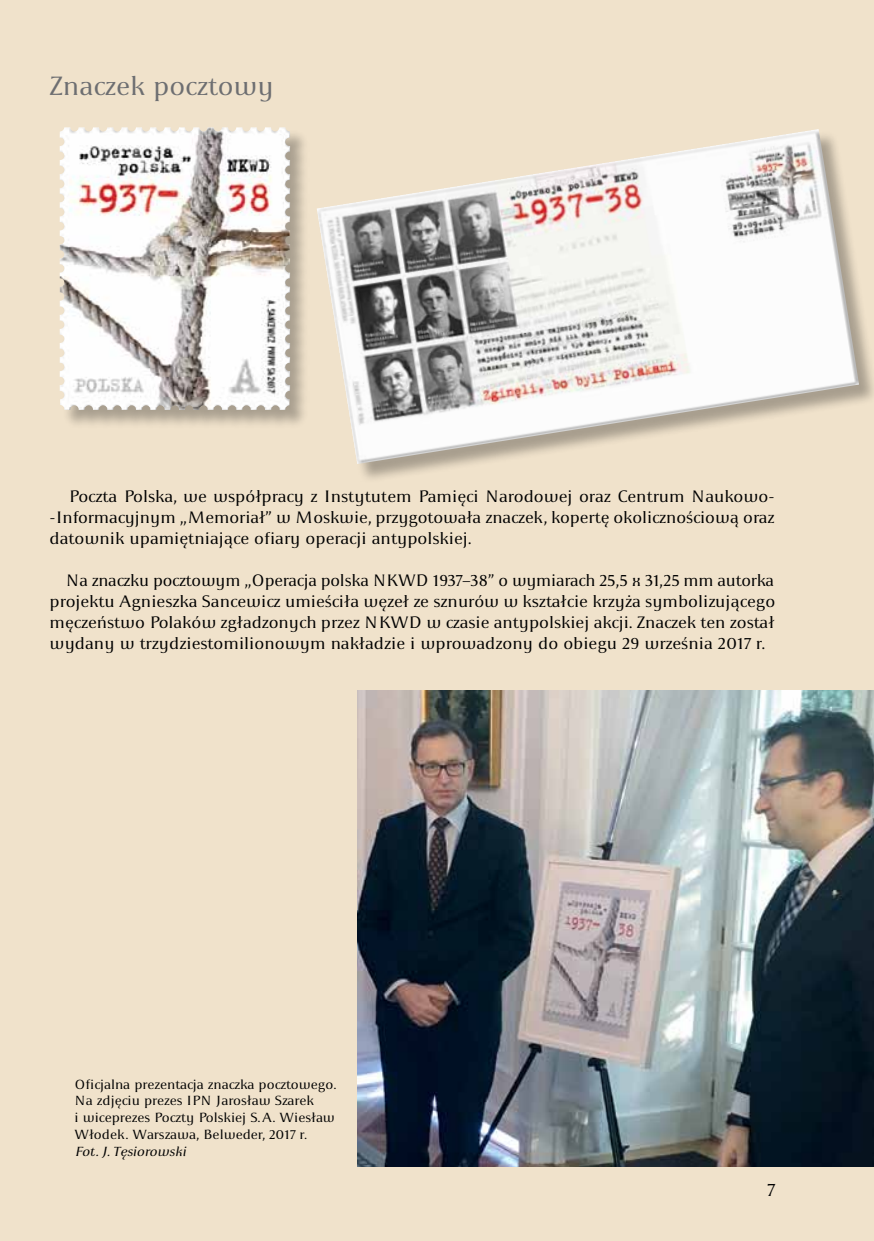
<style>
.page{position:relative;width:874px;height:1241px;background:#fff}
.page>*{position:absolute;margin:0;border:0;box-sizing:border-box;transform-origin:0 0}
.t1{font:28px "Apolonia";color:#6d6e71}
.t2{font:19.25px "Apolonia";color:#000}
.t3{font:17.5px/21px "Apolonia";color:#000;text-align:justify}
.t4{font:14px/16.8px "Apolonia";color:#000}
.t5{font:italic 14px "Apolonia";color:#000}
</style>
<div class="page">
<div style="left:0;top:0;width:873px;height:1240px;background:#f0e2cb"></div>
<img style="left:357px;top:690px;width:516px;height:476px">
<div style="left:61px;top:128px;width:248px;height:302px;background:#000;opacity:.3"></div>
<img style="left:60px;top:127px;width:219px;height:222px">
<div style="left:318px;top:131px;width:555px;height:352px;background:#000;opacity:.3"></div>
<img style="left:317px;top:129px;width:541px;height:335px">
<h1 class="t1" style="left:50px;top:70px;width:226px">Znaczek pocztowy</h1>
<p class="t3" style="left:50px;top:486px;width:726px;text-indent:19px">Poczta Polska, we współpracy z Instytutem Pamięci Narodowej oraz Centrum Naukowo--Informacyjnym „Memoriał” w Moskwie, przygotowała znaczek, kopertę okolicznościową oraz datownik upamiętniające ofiary operacji antypolskiej.</p>
<p class="t3" style="left:50px;top:570px;width:726px;text-indent:16px">Na znaczku pocztowym „Operacja polska NKWD 1937–38” o wymiarach 25,5 x 31,25 mm autorka projektu Agnieszka Sancewicz umieściła węzeł ze sznurów w kształcie krzyża symbolizującego męczeństwo Polaków zgładzonych przez NKWD w czasie antypolskiej akcji. Znaczek ten został wydany w trzydziestomilionowym nakładzie i wprowadzony do obiegu 29 września 2017 r.</p>
<p class="t4" style="left:74px;top:1075px;width:263px">Oficjalna prezentacja znaczka pocztowego.<br>Na zdjęciu prezes IPN Jarosław Szarek<br>i wiceprezes Poczty Polskiej S.A. Wiesław Włodek. Warszawa, Belweder, 2017 r.</p>
<p class="t5" style="left:74px;top:1142px;width:113px">Fot. J. Tęsiorowski</p>
<p class="t2" style="left:767px;top:1177px;width:10px">7</p>
</div>
